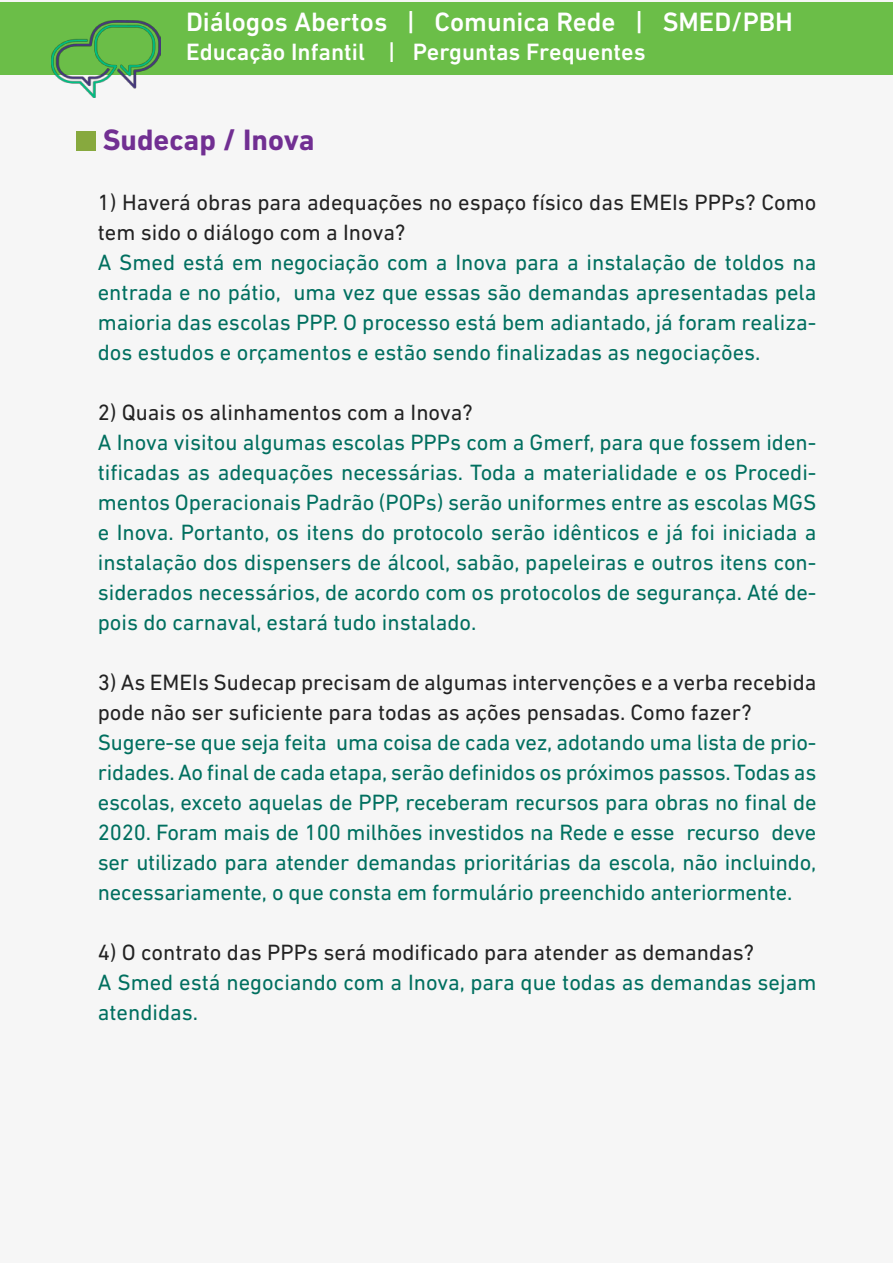
<style>
.page{position:relative;width:893px;height:1263px;background:#f6f6f6}
.page>*{position:absolute;margin:0;border:0;box-sizing:border-box;transform-origin:0 0}
.t1{font:700 30px "DIN Next LT Pro";color:#712f92}
.t2{font:500 27px "DIN Next LT Pro";color:#fff}
.t3{font:500 24px "DIN Next LT Pro";color:#fff}
.t4{font:22.5px/30px "DIN Next LT Pro";color:#006f5f;text-align:justify}
.t5{font:22.5px/30px "DIN Next LT Pro";color:#222}
</style>
<div class="page">
<div style="left:0;top:2px;width:893px;height:73px;background:#6bbe48"></div>
<img style="left:52px;top:20px;width:108px;height:78px">
<div style="left:77px;top:131px;width:19px;height:19px;background:#87a93e"></div>
<p class="t2" style="left:186px;top:6px;width:608px">Diálogos Abertos | Comunica Rede | SMED/PBH</p>
<p class="t3" style="left:186px;top:38px;width:461px">Educação Infantil | Perguntas Frequentes</p>
<h1 class="t1" style="left:103px;top:122px;width:213px">Sudecap / Inova</h1>
<p class="t5" style="left:98px;top:187px;width:720px">1) Haverá obras para adequações no espaço físico das EMEIs PPPs? Como tem sido o diálogo com a Inova?</p>
<p class="t4" style="left:98px;top:247px;width:720px">A Smed está em negociação com a Inova para a instalação de toldos na entrada e no pátio, uma vez que essas são demandas apresentadas pela maioria das escolas PPP. O processo está bem adiantado, já foram realiza&shy;dos estudos e orçamentos e estão sendo finalizadas as negociações.</p>
<p class="t5" style="left:98px;top:397px;width:376px">2) Quais os alinhamentos com a Inova?</p>
<p class="t4" style="left:98px;top:427px;width:720px">A Inova visitou algumas escolas PPPs com a Gmerf, para que fossem iden&shy;tificadas as adequações necessárias. Toda a materialidade e os Procedi&shy;mentos Operacionais Padrão (POPs) serão uniformes entre as escolas MGS e Inova. Portanto, os itens do protocolo serão idênticos e já foi iniciada a instalação dos dispensers de álcool, sabão, papeleiras e outros itens con&shy;siderados necessários, de acordo com os protocolos de segurança. Até de&shy;pois do carnaval, estará tudo instalado.</p>
<p class="t5" style="left:98px;top:667px;width:720px">3) As EMEIs Sudecap precisam de algumas intervenções e a verba recebida pode não ser suficiente para todas as ações pensadas. Como fazer?</p>
<p class="t4" style="left:98px;top:727px;width:720px">Sugere-se que seja feita uma coisa de cada vez, adotando uma lista de prio&shy;ridades. Ao final de cada etapa, serão definidos os próximos passos. Todas as escolas, exceto aquelas de PPP, receberam recursos para obras no final de 2020. Foram mais de 100 milhões investidos na Rede e esse recurso deve ser utilizado para atender demandas prioritárias da escola, não incluindo, necessariamente, o que consta em formulário preenchido anteriormente.</p>
<p class="t5" style="left:98px;top:937px;width:658px">4) O contrato das PPPs será modificado para atender as demandas?</p>
<p class="t4" style="left:98px;top:967px;width:720px">A Smed está negociando com a Inova, para que todas as demandas sejam atendidas.</p>
</div>
